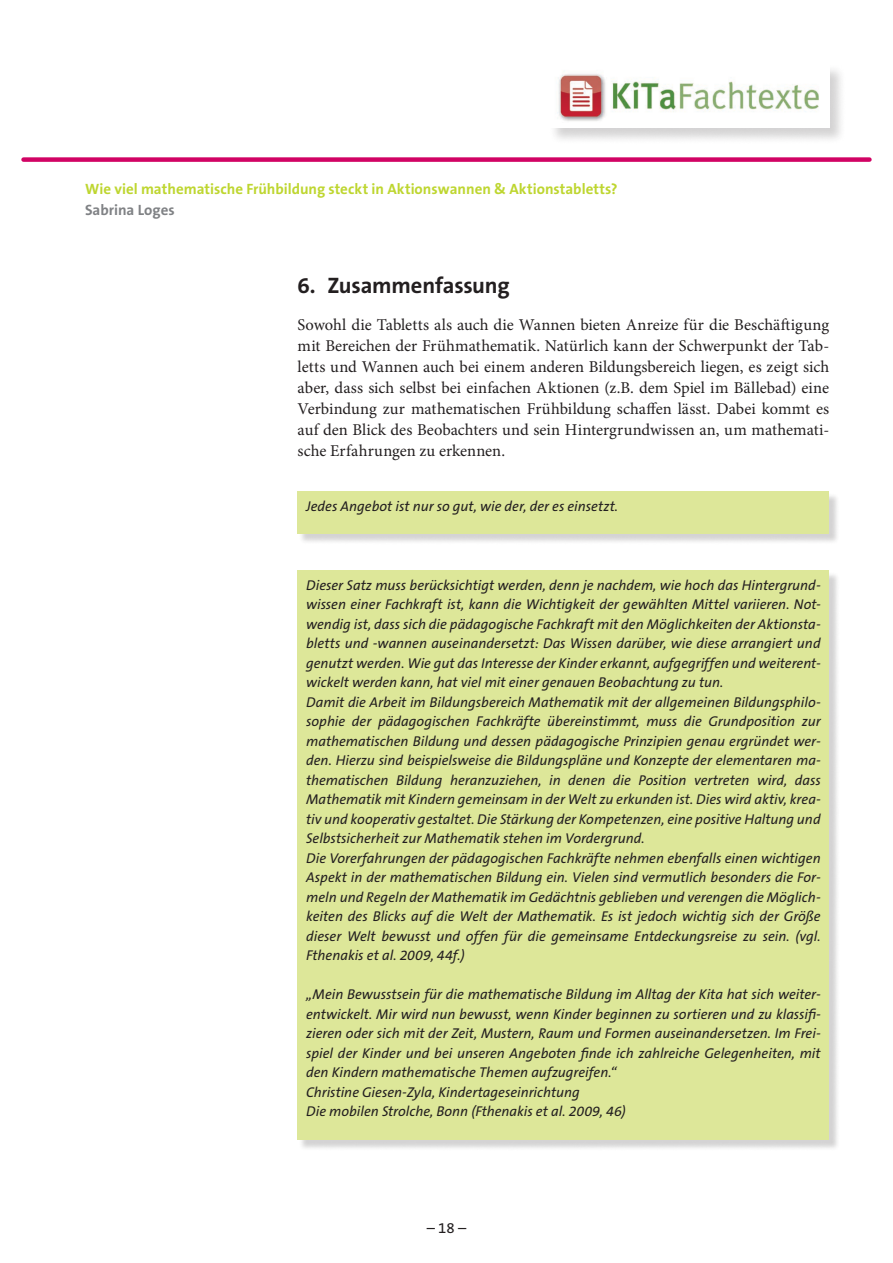
<style>
.page{position:relative;width:893px;height:1263px;background:#fff}
.page>*{position:absolute;margin:0;border:0;box-sizing:border-box;transform-origin:0 0}
.Überschrift_1{font:700 22.5px "The Sans B7";letter-spacing:-.01em;color:#231f20}
.Studientext-Fließtex{font:16.5px/21px "Minion Pro";color:#231f20;text-align:justify}
.t1{font:700 15px "The Sans B7";color:#bed630}
.t2{font:700 15px "The Sans B7";color:#808285}
.t3{font:15px "The Sans B5 Plain";color:#231f20}
.t4{font:italic 14.25px/19.5px "The Sans B5 Plain";color:#231f20}
</style>
<div class="page">
<div style="left:24px;top:157px;width:845px;height:5px;background:#d10364"></div>
<div style="left:548px;top:63px;width:298px;height:82px;background:#231f20;opacity:.2"></div>
<img style="left:549px;top:64px;width:280px;height:64px">
<div style="left:299px;top:493px;width:541px;height:52px;background:#231f20;opacity:.2"></div>
<div style="left:298px;top:492px;width:531px;height:42px;background:#dde799"></div>
<div style="left:299px;top:572px;width:541px;height:579px;background:#231f20;opacity:.2"></div>
<div style="left:298px;top:571px;width:531px;height:569px;background:#dde799"></div>
<p class="t1" style="left:85px;top:181px;width:534px">Wie viel mathematische Frühbildung steckt in Aktionswannen &amp; Aktionstabletts?</p>
<p class="t2" style="left:85px;top:202px;width:91px">Sabrina Loges</p>
<p class="Überschrift_1" style="left:298px;top:273px;width:214px">6. Zusammenfassung</p>
<p class="Studientext-Fließtex" style="left:298px;top:314px;width:533px">Sowohl die Tabletts als auch die Wannen bieten Anreize für die Beschäftigung mit Bereichen der Frühmathematik. Natürlich kann der Schwerpunkt der Tab&shy;letts und Wannen auch bei einem anderen Bildungsbereich liegen, es zeigt sich aber, dass sich selbst bei einfachen Aktionen (z.B. dem Spiel im Bällebad) eine Verbindung zur mathematischen Frühbildung schaffen lässt. Dabei kommt es auf den Blick des Beobachters und sein Hintergrundwissen an, um mathemati&shy;sche Erfahrungen zu erkennen.</p>
<p class="t4" style="left:306px;top:497px;width:313px">Jedes Angebot ist nur so gut, wie der, der es einsetzt.</p>
<p class="t4" style="left:306px;top:576px;width:516px">Dieser Satz muss berücksichtigt werden, denn je nachdem, wie hoch das Hintergrund&shy;wissen einer Fachkraft ist, kann die Wichtigkeit der gewählten Mittel variieren. Not&shy;wendig ist, dass sich die pädagogische Fachkraft mit den Möglichkeiten der Aktionsta&shy;bletts und -wannen auseinandersetzt: Das Wissen darüber, wie diese arrangiert und genutzt werden. Wie gut das Interesse der Kinder erkannt, aufgegriffen und weiterent&shy;wickelt werden kann, hat viel mit einer genauen Beobachtung zu tun.<br>Damit die Arbeit im Bildungsbereich Mathematik mit der allgemeinen Bildungsphilo&shy;sophie der pädagogischen Fachkräfte übereinstimmt, muss die Grundposition zur mathematischen Bildung und dessen pädagogische Prinzipien genau ergründet wer&shy;den. Hierzu sind beispielsweise die Bildungspläne und Konzepte der elementaren ma&shy;thematischen Bildung heranzuziehen, in denen die Position vertreten wird, dass Mathematik mit Kindern gemeinsam in der Welt zu erkunden ist. Dies wird aktiv, krea&shy;tiv und kooperativ gestaltet. Die Stärkung der Kompetenzen, eine positive Haltung und Selbstsicherheit zur Mathematik stehen im Vordergrund.<br>Die Vorerfahrungen der pädagogischen Fachkräfte nehmen ebenfalls einen wichtigen Aspekt in der mathematischen Bildung ein. Vielen sind vermutlich besonders die For&shy;meln und Regeln der Mathematik im Gedächtnis geblieben und verengen die Möglich&shy;keiten des Blicks auf die Welt der Mathematik. Es ist jedoch wichtig sich der Größe dieser Welt bewusst und offen für die gemeinsame Entdeckungsreise zu sein. (vgl.<br>Fthenakis et al. 2009, 44f.)</p>
<p class="t4" style="left:306px;top:985px;width:516px">„Mein Bewusstsein für die mathematische Bildung im Alltag der Kita hat sich weiter&shy;entwickelt. Mir wird nun bewusst, wenn Kinder beginnen zu sortieren und zu klassifi&shy;zieren oder sich mit der Zeit, Mustern, Raum und Formen auseinandersetzen. Im Frei&shy;spiel der Kinder und bei unseren Angeboten finde ich zahlreiche Gelegenheiten, mit den Kindern mathematische Themen aufzugreifen.“<br>Christine Giesen-Zyla, Kindertageseinrichtung<br>Die mobilen Strolche, Bonn (Fthenakis et al. 2009, 46)</p>
<p class="t3" style="left:427px;top:1219px;width:41px">– 18 –</p>
</div>
